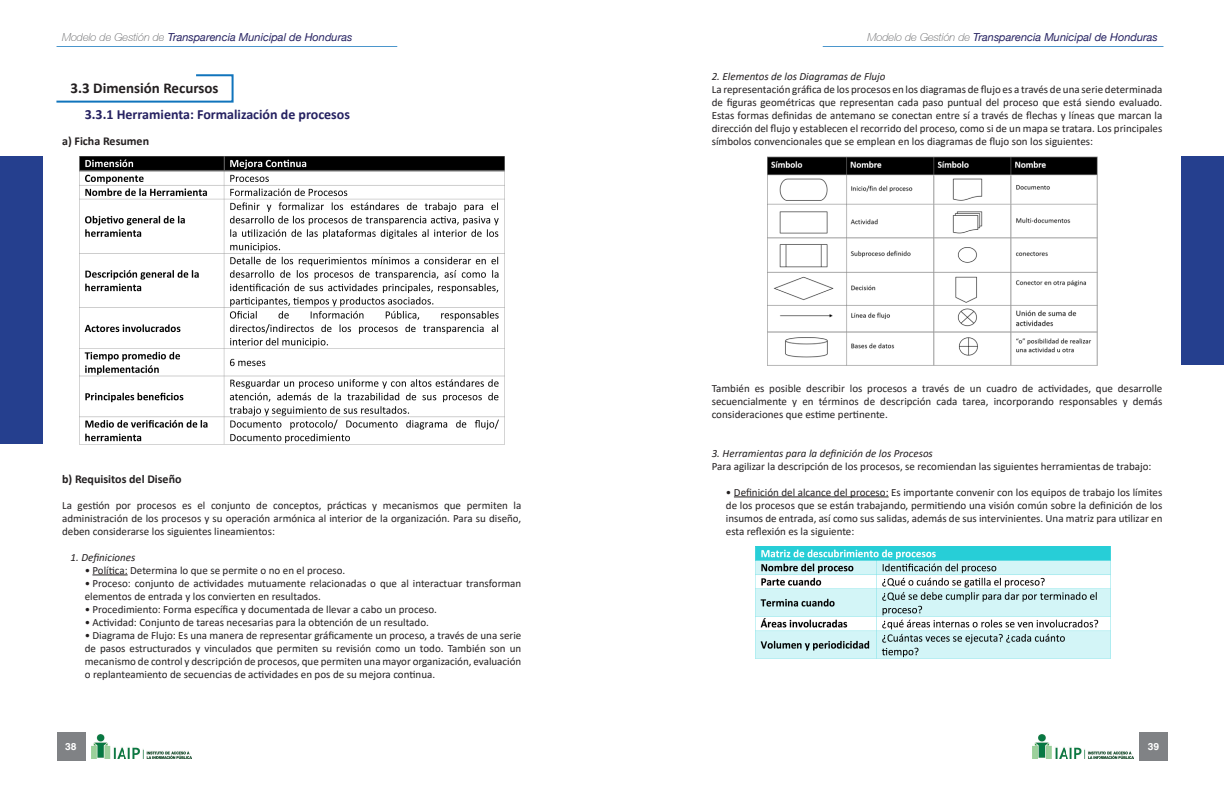
<style>
.page{position:relative;width:1224px;height:792px;background:#fff}
.page>*{position:absolute;margin:0;border:0;box-sizing:border-box;transform-origin:0 0}
.t1{font:700 15px "Calibri";color:#231f20}
.t2{font:700 14px "Calibri";color:#252161}
.t3{font:700 12px "Calibri";color:#231f20}
.t4{font:11px/13px "Calibri";color:#231f20;text-align:justify}
.t5{font:italic 11px "Helvetica Neue LT";color:#252161}
.t6{font:italic 11px "Calibri";color:#231f20}
.t7{font:700 10px "Helvetica World";color:#fff}
.s1{font-family:"Helvetica Neue CE";font-weight:100;color:#57585a}
</style>
<div class="page">
<hr style="left:823px;top:46px;width:341px;height:1px;background:#1074bc">
<img style="left:1033px;top:735px;width:100px;height:23px">
<div style="left:1139px;top:732px;width:29px;height:29px;background:#808285"></div>
<hr style="left:56px;top:46px;width:341px;height:1px;background:#1074bc">
<img style="left:91px;top:735px;width:100px;height:23px">
<div style="left:57px;top:732px;width:28px;height:29px;background:#808285"></div>
<hr style="left:92px;top:575px;width:36px;height:1px;background:#231f20">
<hr style="left:734px;top:497px;width:155px;height:1px;background:#231f20">
<svg style="left:56px;top:74px;width:178px;height:29px"></svg>
<img style="left:768px;top:157px;width:330px;height:208px">
<img style="left:755px;top:547px;width:355px;height:111px">
<div style="left:0;top:156px;width:43px;height:288px;background:#253f8e"></div>
<img style="left:79px;top:156px;width:425px;height:289px">
<div style="left:1181px;top:156px;width:43px;height:209px;background:#253f8e"></div>
<p class="t5" style="left:62px;top:30px;width:292px"><span class="s1">Modelo de Gestión de</span> Transparencia Municipal de Honduras</p>
<p class="t1" style="left:71px;top:77px;width:150px">3.3 Dimensión Recursos</p>
<p class="t2" style="left:85px;top:104px;width:267px">3.3.1 Herramienta: Formalización de procesos</p>
<p class="t3" style="left:62px;top:132px;width:89px">a) Ficha Resumen</p>
<p class="t3" style="left:62px;top:470px;width:121px">b) Requisitos del Diseño</p>
<p class="t4" style="left:62px;top:498px;width:461px">La gestión por procesos es el conjunto de conceptos, prácticas y mecanismos que permiten la administración de los procesos y su operación armónica al interior de la organización. Para su diseño, deben considerarse los siguientes lineamientos:</p>
<p class="t6" style="left:71px;top:549px;width:66px">1. Definiciones</p>
<p class="t4" style="left:85px;top:563px;width:262px">• Política: Determina lo que se permite o no en el proceso.</p>
<p class="t4" style="left:85px;top:576px;width:438px">• Proceso: conjunto de actividades mutuamente relacionadas o que al interactuar transforman elementos de entrada y los convierten en resultados.</p>
<p class="t4" style="left:85px;top:602px;width:354px">• Procedimiento: Forma específica y documentada de llevar a cabo un proceso.</p>
<p class="t4" style="left:85px;top:615px;width:346px">• Actividad: Conjunto de tareas necesarias para la obtención de un resultado.</p>
<p class="t4" style="left:85px;top:628px;width:438px">• Diagrama de Flujo: Es una manera de representar gráficamente un proceso, a través de una serie de pasos estructurados y vinculados que permiten su revisión como un todo. También son un mecanismo de control y descripción de procesos, que permiten una mayor organización, evaluación o replanteamiento de secuencias de actividades en pos de su mejora continua.</p>
<p class="t7" style="left:65px;top:741px;width:13px">38</p>
<p class="t5" style="left:868px;top:30px;width:292px"><span class="s1">Modelo de Gestión de</span> Transparencia Municipal de Honduras</p>
<p class="t6" style="left:712px;top:68px;width:175px">2. Elementos de los Diagramas de Flujo</p>
<p class="t4" style="left:712px;top:82px;width:452px">La representación gráfica de los procesos en los diagramas de flujo es a través de una serie determinada de figuras geométricas que representan cada paso puntual del proceso que está siendo evaluado.<br>Estas formas definidas de antemano se conectan entre sí a través de flechas y líneas que marcan la dirección del flujo y establecen el recorrido del proceso, como si de un mapa se tratara. Los principales símbolos convencionales que se emplean en los diagramas de flujo son los siguientes:</p>
<p class="t4" style="left:712px;top:381px;width:452px">También es posible describir los procesos a través de un cuadro de actividades, que desarrolle secuencialmente y en términos de descripción cada tarea, incorporando responsables y demás consideraciones que estime pertinente.</p>
<p class="t6" style="left:712px;top:445px;width:223px">3. Herramientas para la definición de los Procesos</p>
<p class="t4" style="left:712px;top:459px;width:441px">Para agilizar la descripción de los procesos, se recomiendan las siguientes herramientas de trabajo:</p>
<p class="t4" style="left:726px;top:485px;width:438px">• Definición del alcance del proceso: Es importante convenir con los equipos de trabajo los límites de los procesos que se están trabajando, permitiendo una visión común sobre la definición de los insumos de entrada, así como sus salidas, además de sus intervinientes. Una matriz para utilizar en esta reflexión es la siguiente:</p>
<p class="t7" style="left:1148px;top:741px;width:13px">39</p>
</div>
